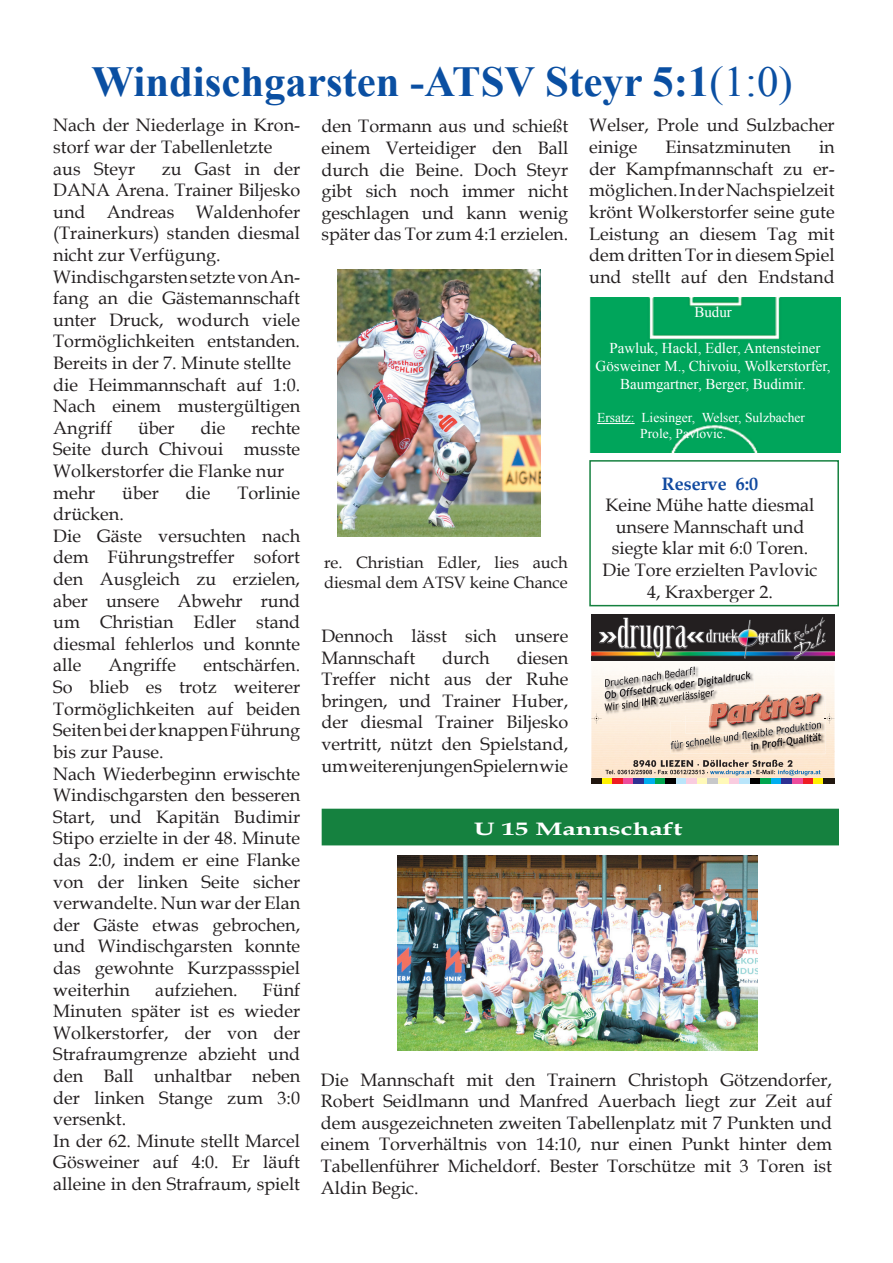
<style>
.page{position:relative;width:893px;height:1263px;background:#fff}
.page>*{position:absolute;margin:0;border:0;box-sizing:border-box;transform-origin:0 0}
.t1{font:700 42.75px "Times New Roman";color:#0a4fa2}
.t2{font:18px/21.6px "Book Antiqua";color:#231f20}
.t3{font:700 18px "Book Antiqua";color:#fff;scale:1.5 1}
.t4{font:700 18px "Book Antiqua";color:#114aa0}
.t5{font:16.5px/19.8px "Book Antiqua";color:#231f20}
.t6{font:15px/18px "Times New Roman";color:#fff;text-align:center}
.t7{font:13.5px/16.2px "Times New Roman";color:#fff}
.s1{font-weight:400}
</style>
<div class="page">
<div style="left:589px;top:460px;width:250px;height:146px;border:2px solid #15813f"></div>
<div style="left:589px;top:298px;width:251px;height:155px;background:#00a55b"></div>
<hr style="left:597px;top:423px;width:38px;height:1px;background:#fff">
<img style="left:591px;top:750px;width:91px;height:10px">
<img style="left:682px;top:751px;width:152px;height:9px">
<img style="left:591px;top:614px;width:243px;height:47px">
<svg style="left:591px;top:760px;width:243px;height:24px;background:#c0b2a4"></svg>
<img style="left:670px;top:750px;width:80px;height:3px">
<img style="left:750px;top:753px;width:75px;height:1px">
<img style="left:750px;top:750px;width:75px;height:3px">
<svg style="left:591px;top:667px;width:243px;height:83px"></svg>
<div style="left:322px;top:809px;width:517px;height:36px;background:#15813f"></div>
<img style="left:398px;top:855px;width:360px;height:195px">
<img style="left:338px;top:269px;width:203px;height:268px">
<h1 class="t1" style="left:92px;top:52px;width:703px">Windischgarsten -ATSV Steyr 5:1<span class="s1">(1:0)</span></h1>
<p class="t2" style="left:53px;top:114px;width:248px">Nach der Niederlage in Kron&shy;storf war der Tabellenletzte aus Steyr</p>
<p class="t2" style="left:589px;top:114px;width:247px">Welser, Prole und Sulzbacher einige</p>
<p class="t2" style="left:321px;top:115px;width:248px;text-align:justify">den Tormann aus und schießt einem Verteidiger den Ball durch die Beine. Doch Steyr gibt sich noch immer nicht geschlagen und kann wenig später das Tor zum 4:1 erzielen.</p>
<p class="t2" style="left:665px;top:136px;width:127px">Einsatzminuten</p>
<p class="t2" style="left:589px;top:136px;width:247px;text-align:justify;text-indent:230px">in der Kampfmannschaft zu er&shy;möglichen. In der Nachspielzeit krönt Wolkerstorfer seine gute Leistung an diesem Tag mit dem dritten Tor in diesem Spiel und stellt auf den Endstand</p>
<p class="t2" style="left:53px;top:157px;width:248px;text-indent:108px">zu Gast in der<br>DANA Arena. Trainer Biljesko und Andreas Waldenhofer (Trainerkurs) standen diesmal nicht zur Verfügung.<br>Windischgarsten setzte von An&shy;fang an die Gästemannschaft unter Druck, wodurch viele<br>Tormöglichkeiten entstanden.<br>Bereits in der 7. Minute stellte die Heimmannschaft auf 1:0.<br>Nach einem mustergültigen<br>Angriff</p>
<p class="t6" style="left:694px;top:303px;width:39px">Budur</p>
<p class="t6" style="left:596px;top:339px;width:236px">Pawluk, Hackl, Edler, Antensteiner<br>Gösweiner M., Chivoiu, Wolkerstorfer,<br>Baumgartner, Berger, Budimir.</p>
<p class="t7" style="left:640px;top:409px;width:166px;text-indent:-43px">Ersatz: Liesinger, Welser, Sulzbacher<br>Prole, Pavlovic.</p>
<p class="t2" style="left:53px;top:416px;width:248px;text-indent:198px">rechte<br>Seite durch Chivoui musste<br>Wolkerstorfer die Flanke nur mehr</p>
<p class="t2" style="left:138px;top:416px;width:38px">über</p>
<p class="t2" style="left:201px;top:416px;width:26px">die</p>
<p class="t4" style="left:662px;top:471px;width:98px">Reserve 6:0</p>
<p class="t2" style="left:602px;top:494px;width:217px;text-align:center">Keine Mühe hatte diesmal unsere Mannschaft und siegte klar mit 6:0 Toren.<br>Die Tore erzielten Pavlovic<br>4, Kraxberger 2.</p>
<p class="t2" style="left:122px;top:481px;width:38px">über</p>
<p class="t2" style="left:186px;top:481px;width:26px">die</p>
<p class="t2" style="left:237px;top:481px;width:64px">Torlinie</p>
<p class="t2" style="left:53px;top:503px;width:248px">drücken.<br>Die Gäste versuchten nach dem Führungstreffer sofort den Ausgleich zu erzielen, aber unsere Abwehr rund um Christian Edler stand diesmal fehlerlos und konnte alle</p>
<p class="t5" style="left:324px;top:552px;width:245px">re. Christian Edler, lies auch diesmal dem ATSV keine Chance</p>
<p class="t2" style="left:321px;top:625px;width:248px">Dennoch lässt sich unsere<br>Mannschaft</p>
<p class="t2" style="left:321px;top:646px;width:248px;text-align:justify;text-indent:195px">diesen Treffer nicht aus der Ruhe bringen, und Trainer Huber, der diesmal Trainer Biljesko vertritt, nützt den Spielstand, um weiteren jungen Spielern wie</p>
<p class="t2" style="left:442px;top:646px;width:49px">durch</p>
<p class="t2" style="left:53px;top:654px;width:248px;text-indent:150px">entschärfen.<br>So blieb es trotz weiterer<br>Tormöglichkeiten auf beiden<br>Seiten bei der knappen Führung bis zur Pause.<br>Nach Wiederbeginn erwischte<br>Windischgarsten den besseren<br>Start, und Kapitän Budimir<br>Stipo erzielte in der 48. Minute das 2:0, indem er eine Flanke von der linken Seite sicher verwandelte. Nun war der Elan der Gäste etwas gebrochen, und Windischgarsten konnte das gewohnte Kurzpassspiel weiterhin</p>
<p class="t2" style="left:109px;top:654px;width:69px">Angriffe</p>
<p class="t3" style="left:474px;top:816px;width:140px">U 15 Mannschaft</p>
<p class="t2" style="left:155px;top:978px;width:84px">aufziehen.</p>
<p class="t2" style="left:53px;top:978px;width:248px;text-indent:210px">Fünf<br>Minuten später ist es wieder<br>Wolkerstorfer, der von der<br>Strafraumgrenze abzieht und den Ball unhaltbar neben der linken Stange zum 3:0 versenkt.<br>In der 62. Minute stellt Marcel<br>Gösweiner auf 4:0. Er läuft alleine in den Strafraum, spielt</p>
<p class="t2" style="left:321px;top:1068px;width:513px;text-align:justify">Die Mannschaft mit den Trainern Christoph Götzendorfer, Robert Seidlmann und Manfred Auerbach liegt zur Zeit auf dem ausgezeichneten zweiten Tabellenplatz mit 7 Punkten und einem Torverhältnis von 14:10, nur einen Punkt hinter dem Tabellenführer Micheldorf. Bester Torschütze mit 3 Toren ist Aldin Begic.</p>
</div>
